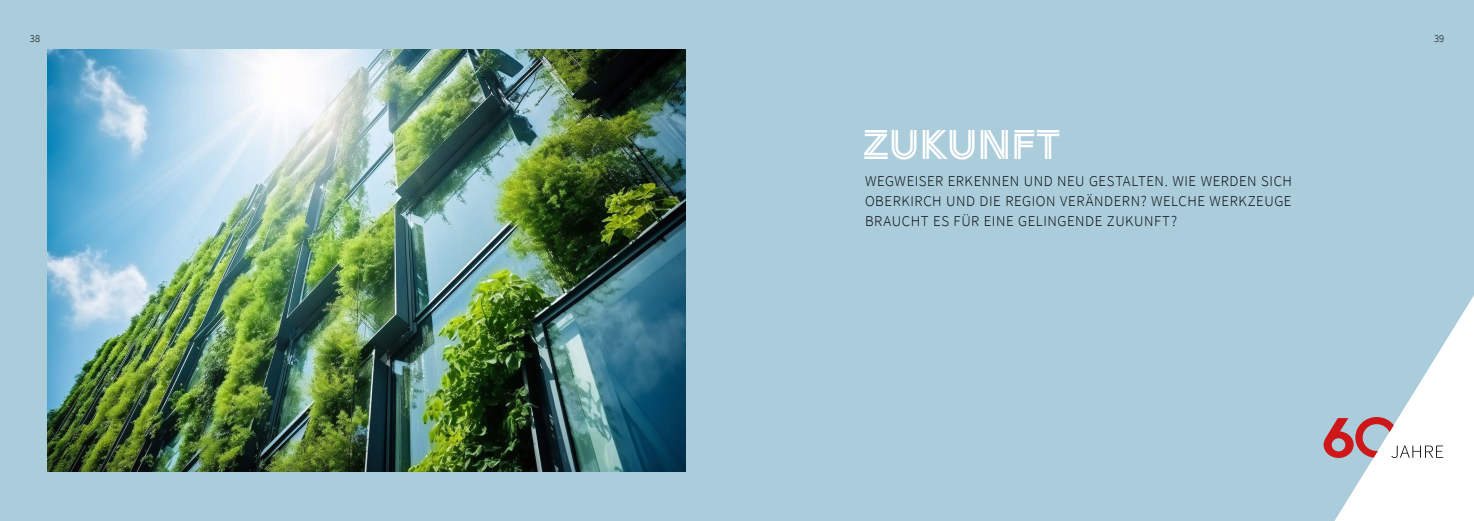
<style>
.page{position:relative;width:1474px;height:521px;background:#fff}
.page>*{position:absolute;margin:0;border:0;box-sizing:border-box;transform-origin:0 0}
.t1{font:41.12px "Arya Double";letter-spacing:.01em;color:#fff}
.t2{font:300 14.88px/20.1px "Source Sans Pro";letter-spacing:.035em;color:#000;text-align:justify}
.t3{font:300 10.5px "Source Sans Pro";color:#000}
</style>
<div class="page">
<div style="left:0;top:0;width:1473px;height:521px;background:#aaccdb"></div>
<img style="left:48px;top:50px;width:637px;height:421px">
<svg style="left:1334px;top:297px;width:139px;height:224px"></svg>
<svg style="left:1323px;top:417px;width:120px;height:41px"></svg>
<p class="t3" style="left:30px;top:32px;width:12px">38</p>
<p class="t3" style="left:1433px;top:32px;width:12px">39</p>
<h1 class="t1" style="left:863px;top:119px;width:199px">ZUKUNFT</h1>
<p class="t2" style="left:865px;top:171px;width:428px">WEGWEISER ERKENNEN UND NEU GESTALTEN. WIE WERDEN SICH OBERKIRCH UND DIE REGION VERÄNDERN? WELCHE WERKZEUGE BRAUCHT ES FÜR EINE GELINGENDE ZUKUNFT?</p>
</div>
